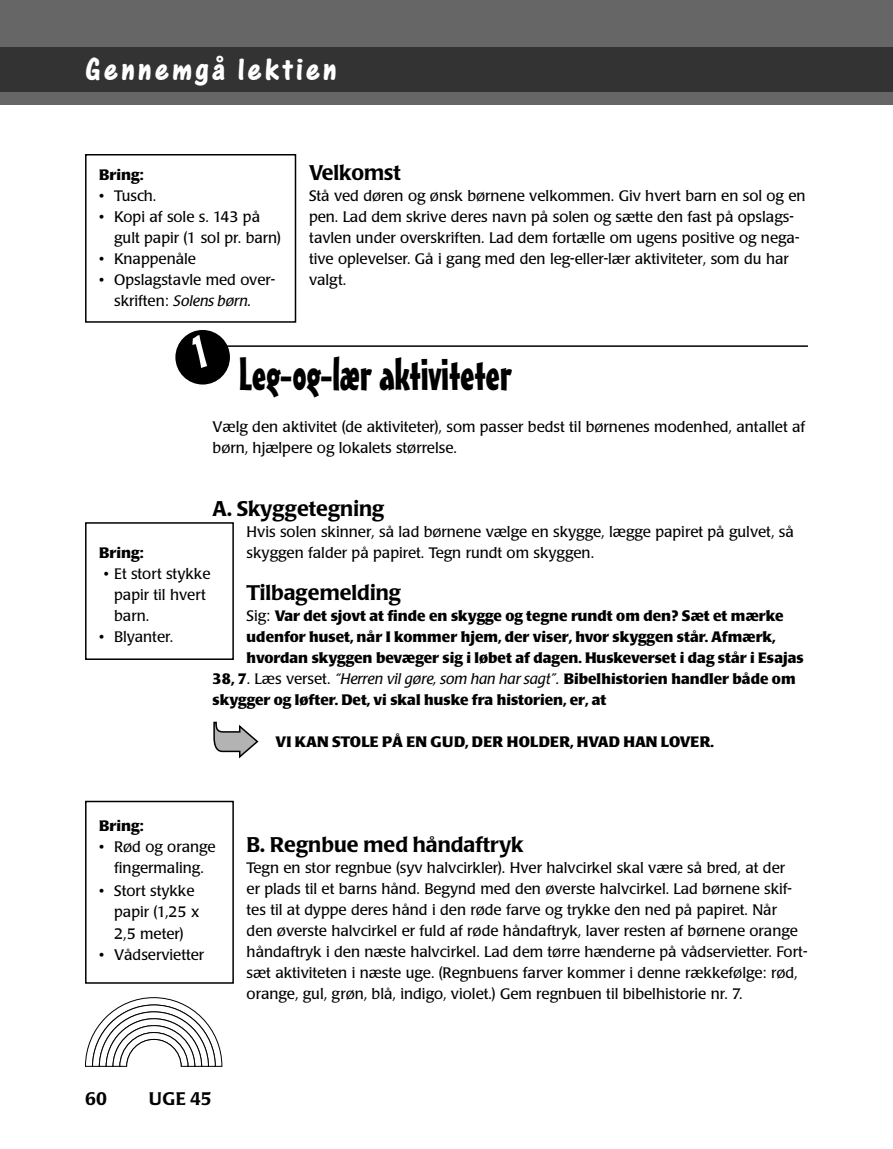
<style>
.page{position:relative;width:893px;height:1149px;background:#fff}
.page>*{position:absolute;margin:0;border:0;box-sizing:border-box;transform-origin:0 0}
.t1{font:45px "Mister Earl BT";letter-spacing:-.01em;color:#000}
.t2{font:33px "One Stroke Script Bold Plain";letter-spacing:.1em;color:#fff}
.t3{font:500 21px "Poppl Laudatio";color:#000}
.t4{font:500 18px "Poppl Laudatio";letter-spacing:.02em;color:#000}
.t5{font:15px/21px "Poppl Laudatio";color:#000}
.t6{font:700 15px "Poppl Laudatio";color:#000}
.s1{font-style:italic}
.s2{font-weight:400}
.s3{font-weight:400;font-style:italic}
</style>
<div class="page">
<div style="left:0;top:0;width:893px;height:104px;background:#666"></div>
<div style="left:0;top:47px;width:893px;height:44px;background:#333"></div>
<div style="left:85px;top:522px;width:149px;height:137px;border:2px solid #000"></div>
<div style="left:175px;top:330px;width:55px;height:54px;background:#000;border-radius:50%"></div>
<svg style="left:192px;top:335px;width:15px;height:33px"></svg>
<hr style="left:218px;top:345px;width:590px;height:2px;background:#000">
<svg style="left:213px;top:522px;width:46px;height:237px"></svg>
<div style="left:85px;top:800px;width:149px;height:183px;border:2px solid #000"></div>
<div style="left:85px;top:154px;width:211px;height:168px;border:2px solid #000"></div>
<svg style="left:85px;top:997px;width:137px;height:69px"></svg>
<h2 class="t2" style="left:85px;top:60px;width:253px">Gennemgå lektien</h2>
<p class="t6" style="left:99px;top:168px;width:46px">Bring:</p>
<p class="t5" style="left:99px;top:186px;width:59px">• Tusch.</p>
<p class="t5" style="left:114px;top:207px;width:168px;text-indent:-15px">• Kopi af sole s. 143 på gult papir (1 sol pr. barn)</p>
<p class="t5" style="left:99px;top:249px;width:98px">• Knappenåle</p>
<p class="t5" style="left:99px;top:270px;width:177px;text-align:center">• Opslagstavle med over&shy;skriften: <span class="s1">Solens børn.</span></p>
<h3 class="t3" style="left:309px;top:164px;width:93px">Velkomst</h3>
<p class="t5" style="left:309px;top:186px;width:498px">Stå ved døren og ønsk børnene velkommen. Giv hvert barn en sol og en pen. Lad dem skrive deres navn på solen og sætte den fast på opslags&shy;tavlen under overskriften. Lad dem fortælle om ugens positive og nega&shy;tive oplevelser. Gå i gang med den leg-eller-lær aktiviteter, som du har valgt.</p>
<h1 class="t1" style="left:239px;top:357px;width:274px">Leg-og-lær aktiviteter</h1>
<p class="t5" style="left:213px;top:417px;width:594px">Vælg den aktivitet (de aktiviteter), som passer bedst til børnenes modenhed, antallet af børn, hjælpere og lokalets størrelse.</p>
<h3 class="t3" style="left:213px;top:500px;width:173px">A. Skyggetegning</h3>
<p class="t5" style="left:247px;top:522px;width:549px">Hvis solen skinner, så lad børnene vælge en skygge, lægge papiret på gulvet, så skyggen falder på papiret. Tegn rundt om skyggen.</p>
<h3 class="t3" style="left:247px;top:584px;width:156px">Tilbagemelding</h3>
<p class="t6" style="left:247px;top:609px;width:538px"><span class="s2">Sig:</span> Var det sjovt at finde en skygge og tegne rundt om den? Sæt et mærke</p>
<p class="t6" style="left:247px;top:630px;width:530px">udenfor huset, når I kommer hjem, der viser, hvor skyggen står. Afmærk,</p>
<p class="t6" style="left:247px;top:651px;width:559px">hvordan skyggen bevæger sig i løbet af dagen. Huskeverset i dag står i Esajas</p>
<p class="t6" style="left:213px;top:672px;width:585px">38, 7<span class="s2">. Læs verset.</span> <span class="s3">“Herren vil gøre, som han har sagt”.</span> Bibelhistorien handler både om</p>
<p class="t6" style="left:213px;top:693px;width:395px">skygger og løfter. Det, vi skal huske fra historien, er, at</p>
<p class="t6" style="left:276px;top:735px;width:440px">VI KAN STOLE PÅ EN GUD, DER HOLDER, HVAD HAN LOVER.</p>
<p class="t6" style="left:99px;top:546px;width:46px">Bring:</p>
<p class="t5" style="left:114px;top:564px;width:98px;text-indent:-11px">• Et stort stykke papir til hvert barn.</p>
<p class="t5" style="left:99px;top:627px;width:75px">• Blyanter.</p>
<p class="t6" style="left:99px;top:819px;width:46px">Bring:</p>
<p class="t5" style="left:99px;top:837px;width:118px;text-align:center">• Rød og orange fingermaling.</p>
<p class="t5" style="left:114px;top:882px;width:87px;text-indent:-15px">• Stort stykke papir (1,25 x<br>2,5 meter)</p>
<p class="t5" style="left:99px;top:945px;width:106px">• Vådservietter</p>
<h3 class="t3" style="left:247px;top:836px;width:278px">B. Regnbue med håndaftryk</h3>
<p class="t5" style="left:247px;top:858px;width:562px">Tegn en stor regnbue (syv halvcirkler). Hver halvcirkel skal være så bred, at der<br>er plads til et barns hånd. Begynd med den øverste halvcirkel. Lad børnene skif&shy;tes til at dyppe deres hånd i den røde farve og trykke den ned på papiret. Når<br>den øverste halvcirkel er fuld af røde håndaftryk, laver resten af børnene orange håndaftryk i den næste halvcirkel. Lad dem tørre hænderne på vådservietter. Fort&shy;sæt aktiviteten i næste uge. (Regnbuens farver kommer i denne rækkefølge: rød, orange, gul, grøn, blå, indigo, violet.) Gem regnbuen til bibelhistorie nr. 7.</p>
<p class="t4" style="left:85px;top:1090px;width:24px">60</p>
<p class="t4" style="left:149px;top:1090px;width:64px">UGE 45</p>
</div>
